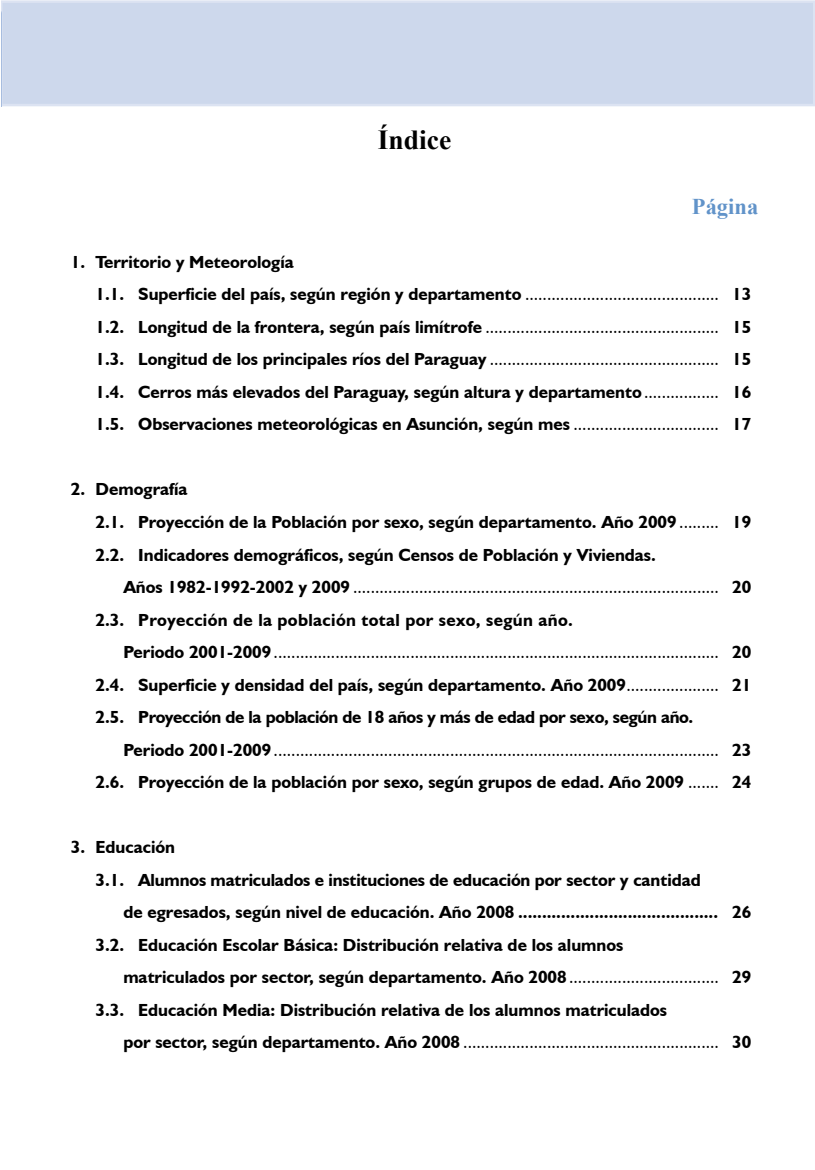
<style>
.page{position:relative;width:815px;height:1170px;background:#fff}
.page>*{position:absolute;margin:0;border:0;box-sizing:border-box;transform-origin:0 0}
.t1{font:700 27.5px "Times New Roman";color:#000}
.t2{font:700 22.5px "Times New Roman";color:#6193c9}
.t3{font:700 17.5px/32.5px "Humanist 521 BT";color:#000}
.t4{font:17.5px/32.5px "Humanist 521 BT";color:#000}
.s1{font-weight:400}
.s2{font-weight:700}
</style>
<div class="page">
<div style="left:0;top:0;width:815px;height:106px;background:#cdd8ec;border:2px solid #dce3f2"></div>
<hr style="left:0;top:0;width:1px;height:128px;background:#fff">
<h1 class="t1" style="left:378px;top:121px;width:75px">Índice</h1>
<p class="t2" style="left:692px;top:191px;width:68px">Página</p>
<p class="t3" style="left:96px;top:245px;width:657px;text-indent:-25px">1. Territorio y Meteorología<br>1.1. Superficie del país, según región y departamento <span class="s1">............................................</span> 13<br>1.2. Longitud de la frontera, según país limítrofe <span class="s1">.....................................................</span> 15<br>1.3. Longitud de los principales ríos del Paraguay <span class="s1">....................................................</span> 15<br>1.4. Cerros más elevados del Paraguay, según altura y departamento<span class="s1">.................</span> 16<br>1.5. Observaciones meteorológicas en Asunción, según mes <span class="s1">.................................</span> 17</p>
<p class="t3" style="left:96px;top:473px;width:657px;text-indent:-25px">2. Demografía<br>2.1. Proyección de la Población por sexo, según departamento. Año 2009 <span class="s1">.........</span> 19<br>2.2. Indicadores demográficos, según Censos de Población y Viviendas.</p>
<p class="t4" style="left:96px;top:570px;width:657px;text-indent:28px"><span class="s2">Años 1982-1992-2002 y 2009</span> ................................................................................... <span class="s2">20<br>2.3. Proyección de la población total por sexo, según año.</span></p>
<p class="t3" style="left:96px;top:635px;width:657px;text-align:justify;text-indent:28px">Periodo 2001-2009<span class="s1">.....................................................................................................</span> 20<br>2.4. Superficie y densidad del país, según departamento. Año 2009<span class="s1">.....................</span> 21<br>2.5. Proyección de la población de 18 años y más de edad por sexo, según año.</p>
<p class="t4" style="left:96px;top:733px;width:657px;text-align:right"><span class="s2">Periodo 2001-2009</span>..................................................................................................... <span class="s2">23<br>2.6. Proyección de la población por sexo, según grupos de edad. Año 2009</span> ....... <span class="s2">24</span></p>
<p class="t3" style="left:71px;top:830px;width:106px">3. Educación</p>
<p class="t3" style="left:96px;top:863px;width:607px">3.1. Alumnos matriculados e instituciones de educación por sector y cantidad</p>
<p class="t3" style="left:123px;top:895px;width:629px">de egresados, según nivel de educación. Año 2008 .......................................... 26</p>
<p class="t3" style="left:96px;top:928px;width:529px">3.2. Educación Escolar Básica: Distribución relativa de los alumnos</p>
<p class="t3" style="left:123px;top:960px;width:629px">matriculados por sector, según departamento. Año 2008<span class="s1">..................................</span> 29</p>
<p class="t3" style="left:96px;top:993px;width:573px">3.3. Educación Media: Distribución relativa de los alumnos matriculados</p>
<p class="t4" style="left:123px;top:1025px;width:629px"><span class="s2">por sector, según departamento. Año 2008</span> .......................................................... <span class="s2">30</span></p>
</div>
